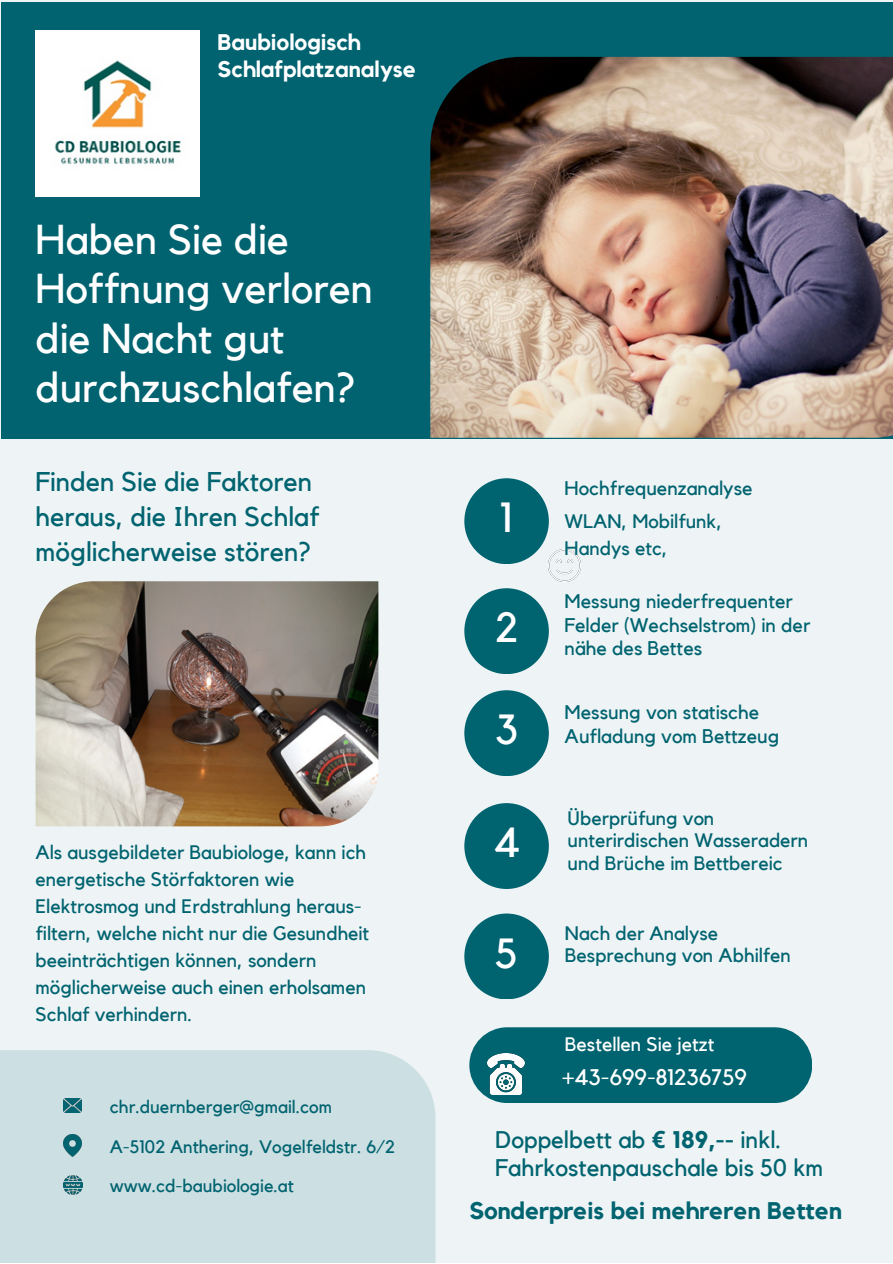
<style>
.page{position:relative;width:893px;height:1264px;background:#fff}
.page>*{position:absolute;margin:0;border:0;box-sizing:border-box;transform-origin:0 0}
.t1{font:42px "Kollektif";color:#fff}
.t2{font:41.55px/49.3px "Kollektif";color:#fff}
.t3{font:27px/34.8px "Kollektif";color:#006370}
.t4{font:24px/28px "Kollektif";color:#006370}
.t5{font:700 24px "Kollektif";color:#006370}
.t6{font:700 22.5px "Kollektif";color:#fff}
.t7{font:22.5px "Kollektif";color:#fff}
.t8{font:19.65px/23.5px "Kollektif";color:#006370}
.t9{font:19.5px/27px "Kollektif";color:#006370}
.t10{font:19.5px "Kollektif";color:#fff}
.t11{font:18px "Kollektif";color:#006370}
.s1{font-family:"Noto Sans";font-weight:700}
.s2{font-weight:700}
</style>
<div class="page">
<div style="left:0;top:0;width:892px;height:1262px;background:#eef4f5"></div>
<div style="left:1px;top:2px;width:891px;height:436px;background:#016370"></div>
<img style="left:430px;top:57px;width:462px;height:381px">
<img style="left:36px;top:581px;width:342px;height:245px">
<img style="left:549px;top:550px;width:31px;height:31px">
<div style="left:469px;top:1027px;width:343px;height:75px;background:#006370;border-radius:38px"></div>
<div style="left:0;top:1050px;width:435px;height:212px;background:#ccdfe2"></div>
<img style="left:63px;top:1134px;width:18px;height:22px">
<img style="left:488px;top:1053px;width:37px;height:41px">
<img style="left:63px;top:1175px;width:19px;height:19px">
<img style="left:63px;top:1098px;width:18px;height:14px">
<img style="left:36px;top:31px;width:164px;height:165px">
<div style="left:464px;top:478px;width:85px;height:86px;background:#006370;border-radius:50%"></div>
<div style="left:464px;top:588px;width:85px;height:86px;background:#006370;border-radius:50%"></div>
<div style="left:464px;top:690px;width:85px;height:86px;background:#006370;border-radius:50%"></div>
<div style="left:464px;top:803px;width:85px;height:86px;background:#006370;border-radius:50%"></div>
<div style="left:464px;top:913px;width:85px;height:86px;background:#006370;border-radius:50%"></div>
<p class="t6" style="left:217px;top:32px;width:145px">Baubiologisch</p>
<p class="t6" style="left:217px;top:59px;width:200px">Schlafplatzanalyse</p>
<p class="t2" style="left:36px;top:216px;width:339px">Haben Sie die<br>Hoffnung verloren die Nacht gut durchzuschlafen?</p>
<p class="t3" style="left:36px;top:465px;width:285px">Finden Sie die Faktoren heraus, die Ihren Schlaf möglicherweise stören?</p>
<p class="t9" style="left:36px;top:839px;width:332px">Als ausgebildeter Baubiologe, kann ich energetische Störfaktoren wie<br>Elektrosmog und Erdstrahlung heraus-</p>
<p class="t9" style="left:36px;top:920px;width:335px">filtern, welche nicht nur die Gesundheit beeinträchtigen können, sondern möglicherweise auch einen erholsamen Schlaf verhindern.</p>
<p class="t11" style="left:110px;top:1098px;width:223px">chr.duernberger@gmail.com</p>
<p class="t11" style="left:110px;top:1138px;width:287px">A-5102 Anthering, Vogelfeldstr. 6/2</p>
<p class="t11" style="left:110px;top:1177px;width:186px">www.cd-baubiologie.at</p>
<p class="t1" style="left:500px;top:498px;width:14px">1</p>
<p class="t1" style="left:495px;top:608px;width:25px">2</p>
<p class="t1" style="left:495px;top:710px;width:24px">3</p>
<p class="t1" style="left:493px;top:823px;width:28px">4</p>
<p class="t1" style="left:495px;top:933px;width:24px">5</p>
<p class="t8" style="left:564px;top:477px;width:189px">Hochfrequenzanalyse</p>
<p class="t9" style="left:564px;top:509px;width:159px">WLAN, Mobilfunk,<br>Handys etc,</p>
<p class="t8" style="left:564px;top:590px;width:247px">Messung niederfrequenter<br>Felder (Wechselstrom) in der nähe des Bettes</p>
<p class="t8" style="left:564px;top:701px;width:216px">Messung von statische<br>Aufladung vom Bettzeug</p>
<p class="t9" style="left:567px;top:807px;width:242px;line-height:22.5px">Überprüfung von unterirdischen Wasseradern</p>
<p class="t9" style="left:567px;top:850px;width:216px">und Brüche im Bettbereic</p>
<p class="t9" style="left:565px;top:922px;width:227px;line-height:22.5px">Nach der Analyse<br>Besprechung von Abhilfen</p>
<p class="t10" style="left:565px;top:1035px;width:151px">Bestellen Sie jetzt</p>
<p class="t7" style="left:562px;top:1067px;width:186px">+43-699-81236759</p>
<p class="t4" style="left:495px;top:1126px;width:329px">Doppelbett ab <span class="s1">€</span> <span class="s2">189,--</span> inkl.<br>Fahrkostenpauschale bis 50 km</p>
<p class="t5" style="left:469px;top:1199px;width:374px">Sonderpreis bei mehreren Betten</p>
</div>
